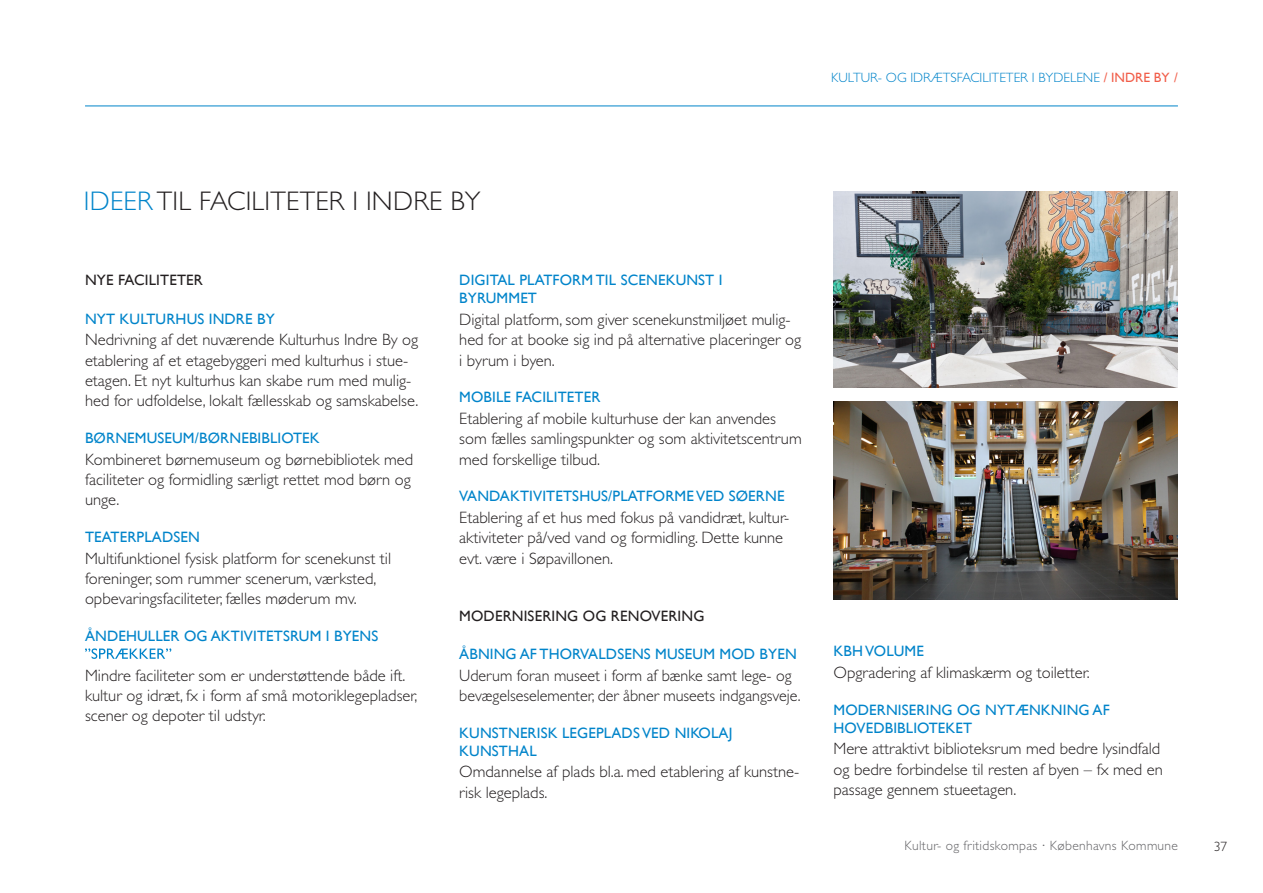
<style>
.page{position:relative;width:1263px;height:893px;background:#fff}
.page>*{position:absolute;margin:0;border:0;box-sizing:border-box;transform-origin:0 0}
.t1{font:300 27px "Gill Sans";letter-spacing:.01em;color:#231f20}
.t2{font:300 16.5px/20.2px "Gill Sans";color:#231f20}
.t3{font:15px/18px "Gill Sans";letter-spacing:.01em;color:#0084ca}
.t4{font:15px "Gill Sans";letter-spacing:.01em;color:#231f20}
.t5{font:300 13.5px "Gill Sans";color:#0084ca}
.t6{font:300 13.5px "Gill Sans";letter-spacing:.025em;color:#636366}
.t7{font:300 13.5px "Gill Sans";color:#231f20}
.s1{font-weight:400;color:#f15e4a}
.s2{color:#0084ca}
</style>
<div class="page">
<hr style="left:85px;top:106px;width:1093px;height:1px;background:#0084ca">
<svg style="left:85px;top:648px;width:86px;height:11px"></svg>
<img style="left:833px;top:402px;width:345px;height:198px">
<img style="left:833px;top:191px;width:345px;height:197px">
<p class="t5" style="left:831px;top:70px;width:348px">KULTUR- OG IDRÆTSFACILITETER I BYDELENE <span class="s1">/ INDRE BY /</span></p>
<h1 class="t1" style="left:84px;top:186px;width:398px"><span class="s2">IDEER</span> TIL FACILITETER I INDRE BY</h1>
<p class="t4" style="left:85px;top:274px;width:119px">NYE FACILITETER</p>
<p class="t3" style="left:85px;top:311px;width:191px">NYT KULTURHUS INDRE BY</p>
<p class="t2" style="left:85px;top:330px;width:335px">Nedrivning af det nuværende Kulturhus Indre By og etablering af et etagebyggeri med kulturhus i stue&shy;etagen. Et nyt kulturhus kan skabe rum med mulig&shy;hed for udfoldelse, lokalt fællesskab og samskabelse.</p>
<p class="t3" style="left:85px;top:430px;width:236px">BØRNEMUSEUM/BØRNEBIBLIOTEK</p>
<p class="t2" style="left:85px;top:449px;width:330px">Kombineret børnemuseum og børnebibliotek med faciliteter og formidling særligt rettet mod børn og unge.</p>
<p class="t3" style="left:85px;top:529px;width:116px">TEATERPLADSEN</p>
<p class="t2" style="left:85px;top:548px;width:308px">Multifunktionel fysisk platform for scenekunst til foreninger, som rummer scenerum, værksted, opbevaringsfaciliteter, fælles møderum mv.</p>
<p class="t3" style="left:85px;top:628px;width:295px">ÅNDEHULLER OG AKTIVITETSRUM I BYENS</p>
<p class="t2" style="left:85px;top:665px;width:334px">Mindre faciliteter som er understøttende både ift. kultur og idræt, fx i form af små motoriklegepladser, scener og depoter til udstyr.</p>
<p class="t3" style="left:459px;top:272px;width:265px">DIGITAL PLATFORM TIL SCENEKUNST I<br>BYRUMMET</p>
<p class="t2" style="left:459px;top:309px;width:343px">Digital platform, som giver scenekunstmiljøet mulig&shy;hed for at booke sig ind på alternative placeringer og i byrum i byen.</p>
<p class="t3" style="left:459px;top:389px;width:143px">MOBILE FACILITETER</p>
<p class="t2" style="left:459px;top:408px;width:344px">Etablering af mobile kulturhuse der kan anvendes som fælles samlingspunkter og som aktivitetscentrum med forskellige tilbud.</p>
<p class="t3" style="left:459px;top:488px;width:327px">VANDAKTIVITETSHUS/PLATFORME VED SØERNE</p>
<p class="t2" style="left:459px;top:507px;width:332px">Etablering af et hus med fokus på vandidræt, kultur&shy;aktiviteter på/ved vand og formidling. Dette kunne evt. være i Søpavillonen.</p>
<p class="t4" style="left:459px;top:609px;width:247px">MODERNISERING OG RENOVERING</p>
<p class="t3" style="left:459px;top:646px;width:339px">ÅBNING AF THORVALDSENS MUSEUM MOD BYEN</p>
<p class="t2" style="left:459px;top:665px;width:343px">Uderum foran museet i form af bænke samt lege- og bevægelseselementer, der åbner museets indgangsveje.</p>
<p class="t3" style="left:459px;top:725px;width:275px">KUNSTNERISK LEGEPLADS VED NIKOLAJ<br>KUNSTHAL</p>
<p class="t2" style="left:459px;top:762px;width:341px">Omdannelse af plads bl.a. med etablering af kunstne&shy;risk legeplads.</p>
<p class="t3" style="left:833px;top:643px;width:92px">KBH VOLUME</p>
<p class="t2" style="left:833px;top:662px;width:258px">Opgradering af klimaskærm og toiletter.</p>
<p class="t3" style="left:833px;top:702px;width:278px">MODERNISERING OG NYTÆNKNING AF<br>HOVEDBIBLIOTEKET</p>
<p class="t2" style="left:833px;top:739px;width:331px">Mere attraktivt biblioteksrum med bedre lysindfald og bedre forbindelse til resten af byen – fx med en passage gennem stueetagen.</p>
<p class="t6" style="left:905px;top:837px;width:275px">Kultur- og fritidskompas · Københavns Kommune</p>
<p class="t7" style="left:1214px;top:839px;width:15px">37</p>
</div>
